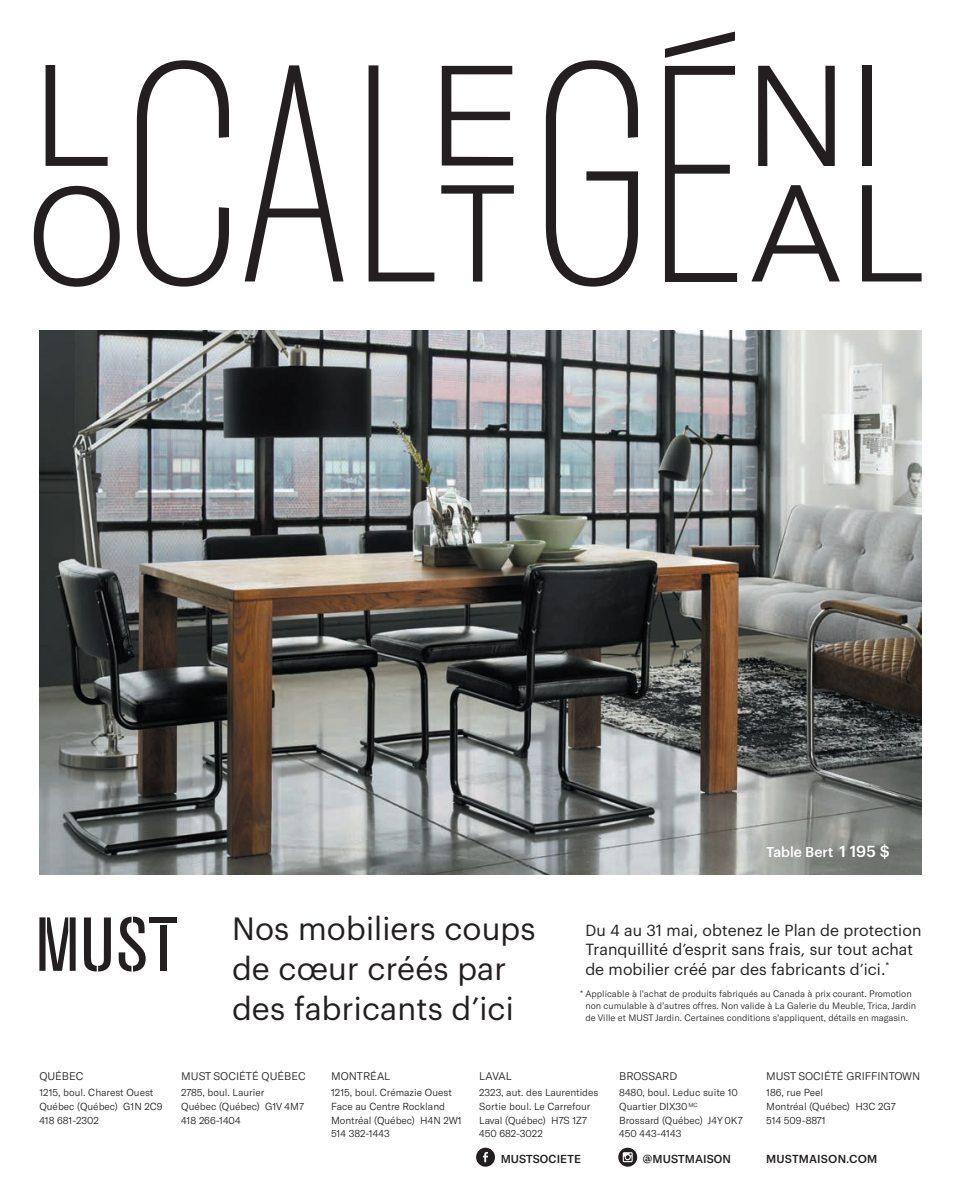
<style>
.page{position:relative;width:961px;height:1189px;background:#fff}
.page>*{position:absolute;margin:0;border:0;box-sizing:border-box;transform-origin:0 0}
.t1{font:31.5px/40.2px "Graphik";letter-spacing:.005em;color:#231f20}
.t2{font:15.75px/19.2px "Graphik";letter-spacing:.005em;color:#231f20}
.t3{font:500 14px "Graphik";color:#fff}
.nom_produit{font:500 11.38px "GT America";letter-spacing:.01em;color:#231f20}
.nom_produit-2{font:500 11.38px "Graphik";letter-spacing:.015em;color:#231f20}
.nom_produit-3{font:300 10.85px "GT America";color:#231f20}
.description_produits{font:300 10.15px/13.7px "GT America";color:#231f20}
.nom_produit-4{font:300 9.1px/12.2px "GT America";color:#231f20;text-align:center}
.s1{font-size:15.75px}
</style>
<div class="page">
<div style="left:476px;top:1147px;width:19px;height:19px;background:#231f20;border-radius:50%"></div>
<svg style="left:483px;top:1152px;width:5px;height:9px"></svg>
<svg style="left:618px;top:1147px;width:19px;height:19px"></svg>
<svg style="left:622px;top:1151px;width:10px;height:10px"></svg>
<div style="left:39px;top:917px;width:6px;height:53px;background:#231f20"></div>
<div style="left:70px;top:917px;width:6px;height:53px;background:#231f20"></div>
<svg style="left:47px;top:917px;width:21px;height:53px"></svg>
<svg style="left:84px;top:917px;width:27px;height:54px"></svg>
<svg style="left:119px;top:916px;width:27px;height:55px"></svg>
<div style="left:149px;top:917px;width:28px;height:6px;background:#231f20"></div>
<div style="left:160px;top:924px;width:6px;height:46px;background:#231f20"></div>
<svg style="left:137px;top:60px;width:92px;height:226px"></svg>
<svg style="left:244px;top:65px;width:99px;height:216px"></svg>
<svg style="left:368px;top:65px;width:66px;height:216px"></svg>
<svg style="left:46px;top:65px;width:62px;height:101px"></svg>
<svg style="left:34px;top:186px;width:86px;height:101px"></svg>
<svg style="left:441px;top:185px;width:72px;height:96px"></svg>
<svg style="left:441px;top:66px;width:72px;height:99px"></svg>
<svg style="left:545px;top:60px;width:92px;height:226px"></svg>
<svg style="left:664px;top:31px;width:70px;height:27px"></svg>
<div style="left:861px;top:66px;width:10px;height:100px;background:#231f20"></div>
<svg style="left:751px;top:185px;width:88px;height:96px"></svg>
<svg style="left:862px;top:185px;width:59px;height:96px"></svg>
<svg style="left:664px;top:66px;width:72px;height:216px"></svg>
<svg style="left:758px;top:66px;width:76px;height:100px"></svg>
<img style="left:39px;top:331px;width:882px;height:543px">
<p class="t3" style="left:765px;top:841px;width:125px">Table Bert <span class="s1">1 195 $</span></p>
<p class="t1" style="left:232px;top:905px;width:305px">Nos mobiliers coups de cœur créés par des fabricants d’ici</p>
<p class="t2" style="left:585px;top:919px;width:337px">Du 4 au 31 mai, obtenez le Plan de protection<br>Tranquillité d’esprit sans frais, sur tout achat de mobilier créé par des fabricants d’ici.<sup>*</sup></p>
<p class="nom_produit-4" style="left:580px;top:987px;width:337px">* Applicable à l’achat de produits fabriqués au Canada à prix courant. Promotion non cumulable à d’autres offres. Non valide à La Galerie du Meuble, Trica, Jardin de Ville et MUST Jardin. Certaines conditions s’appliquent, détails en magasin.</p>
<p class="nom_produit-3" style="left:39px;top:1070px;width:45px">QUÉBEC</p>
<p class="description_produits" style="left:39px;top:1085px;width:125px">1215, boul. Charest Ouest<br>Québec (Québec) G1N 2C9<br>418 681-2302</p>
<p class="nom_produit-3" style="left:181px;top:1070px;width:126px">MUST SOCIÉTÉ QUÉBEC</p>
<p class="description_produits" style="left:181px;top:1085px;width:124px">2785, boul. Laurier<br>Québec (Québec) G1V 4M7<br>418 266-1404</p>
<p class="nom_produit-3" style="left:331px;top:1070px;width:61px">MONTRÉAL</p>
<p class="description_produits" style="left:331px;top:1085px;width:132px">1215, boul. Crémazie Ouest<br>Face au Centre Rockland<br>Montréal (Québec) H4N 2W1<br>514 382-1443</p>
<p class="nom_produit-3" style="left:479px;top:1070px;width:34px">LAVAL</p>
<p class="description_produits" style="left:479px;top:1085px;width:121px">2323, aut. des Laurentides<br>Sortie boul. Le Carrefour<br>Laval (Québec) H7S 1Z7<br>450 682-3022</p>
<p class="nom_produit-3" style="left:619px;top:1070px;width:60px">BROSSARD</p>
<p class="description_produits" style="left:619px;top:1085px;width:125px">8480, boul. Leduc suite 10<br>Quartier DIX30 <sup>MC<br></sup>Brossard (Québec) J4Y 0K7<br>450 443-4143</p>
<p class="nom_produit-3" style="left:765px;top:1070px;width:155px">MUST SOCIÉTÉ GRIFFINTOWN</p>
<p class="description_produits" style="left:765px;top:1085px;width:131px">186, rue Peel<br>Montréal (Québec) H3C 2G7<br>514 509-8871</p>
<p class="nom_produit" style="left:500px;top:1151px;width:82px">MUSTSOCIETE</p>
<p class="nom_produit" style="left:642px;top:1151px;width:90px">@MUSTMAISON</p>
<p class="nom_produit-2" style="left:765px;top:1150px;width:112px">MUSTMAISON.COM</p>
</div>
